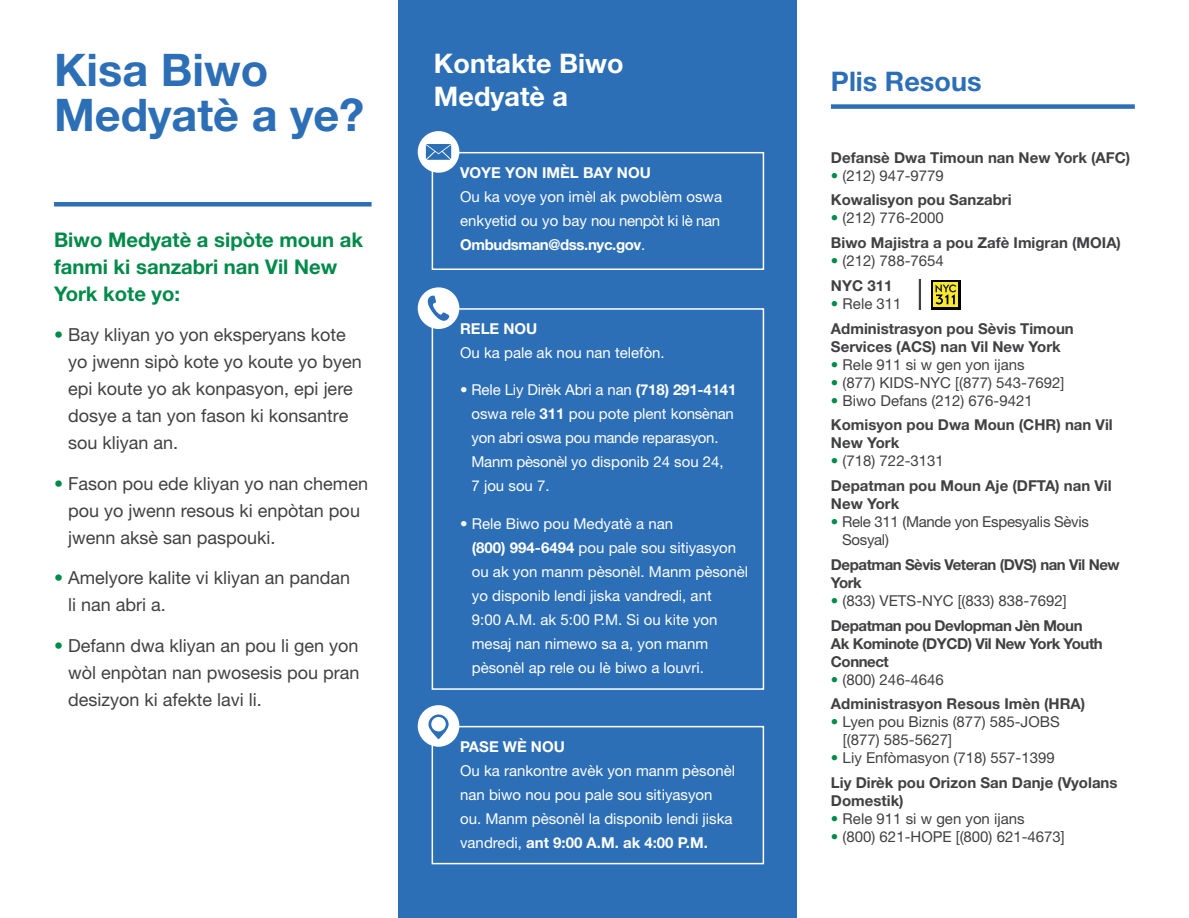
<style>
.page{position:relative;width:1189px;height:918px;background:#fff}
.page>*{position:absolute;margin:0;border:0;box-sizing:border-box;transform-origin:0 0}
.t1{font:700 45px/45px "Helvetica Neue LT Std";color:#2d6fb7}
.t2{font:700 27px/32.4px "Helvetica Neue LT Std";color:#fff}
.t3{font:700 27px "Helvetica Neue LT Std";color:#2d6fb7}
.t4{font:700 20.25px/27px "Helvetica Neue LT Std";color:#008a49}
.t5{font:18px/27px "Helvetica Neue LT Std";color:#414042}
.t6{font:15px/24px "Helvetica Neue LT Std";color:#fff}
.t7{font:700 15px/24.8px "Helvetica Neue LT Std";color:#414042}
.t8{font:15px/24.8px "Helvetica Neue LT Std";color:#414042}
.t9{font:700 15px/18px "Helvetica Neue LT Std";letter-spacing:-.03em;color:#414042}
.t10{font:15px/18px "Helvetica Neue LT Std";letter-spacing:-.02em;color:#414042}
.t11{font:700 15px "Helvetica Neue LT Std";color:#fff}
.s1{color:#008a49}
.s2{font-weight:700}
.s3{font-weight:400;color:#008a49}
.s4{font-weight:400}
</style>
<div class="page">
<div style="left:398px;top:0;width:399px;height:918px;background:#2d6fb7"></div>
<div style="left:930px;top:280px;width:30px;height:30px;background:#000"></div>
<div style="left:933px;top:282px;width:24px;height:25px;background:#faea2f"></div>
<svg style="left:935px;top:284px;width:21px;height:20px"></svg>
<hr style="left:918px;top:279px;width:2px;height:31px;background:#414042">
<div style="left:54px;top:202px;width:317px;height:5px;background:#2d6fb7"></div>
<div style="left:830px;top:104px;width:304px;height:5px;background:#2d6fb7"></div>
<div style="left:431px;top:308px;width:333px;height:382px;border:2px solid #fff"></div>
<div style="left:417px;top:287px;width:42px;height:42px;background:#fff;border-radius:50%"></div>
<svg style="left:427px;top:296px;width:22px;height:25px"></svg>
<div style="left:431px;top:152px;width:333px;height:118px;border:2px solid #fff"></div>
<div style="left:417px;top:131px;width:42px;height:42px;background:#fff;border-radius:50%"></div>
<svg style="left:426px;top:144px;width:25px;height:16px"></svg>
<div style="left:431px;top:726px;width:333px;height:138px;border:2px solid #fff"></div>
<div style="left:417px;top:705px;width:42px;height:42px;background:#fff;border-radius:50%"></div>
<svg style="left:428px;top:714px;width:20px;height:25px"></svg>
<h1 class="t1" style="left:54px;top:47px;width:312px">Kisa Biwo<br>Medyatè a ye?</h1>
<h2 class="t2" style="left:434px;top:47px;width:191px">Kontakte Biwo<br>Medyatè a</h2>
<h3 class="t4" style="left:54px;top:226px;width:310px">Biwo Medyatè a sipòte moun ak fanmi ki sanzabri nan Vil New<br>York kote yo:</h3>
<p class="t5" style="left:68px;top:321px;width:295px;text-indent:-14px"><span class="s1">•</span> Bay kliyan yo yon eksperyans kote yo jwenn sipò kote yo koute yo byen epi koute yo ak konpasyon, epi jere dosye a tan yon fason ki konsantre sou kliyan an.</p>
<p class="t5" style="left:68px;top:470px;width:301px;text-indent:-14px"><span class="s1">•</span> Fason pou ede kliyan yo nan chemen pou yo jwenn resous ki enpòtan pou jwenn aksè san paspouki.</p>
<p class="t5" style="left:68px;top:564px;width:284px;text-indent:-14px"><span class="s1">•</span> Amelyore kalite vi kliyan an pandan li nan abri a.</p>
<p class="t5" style="left:68px;top:632px;width:293px;text-align:justify;text-indent:-14px"><span class="s1">•</span> Defann dwa kliyan an pou li gen yon wòl enpòtan nan pwosesis pou pran desizyon ki afekte lavi li.</p>
<p class="t11" style="left:460px;top:163px;width:192px">VOYE YON IMÈL BAY NOU</p>
<p class="t6" style="left:460px;top:184px;width:263px">Ou ka voye yon imèl ak pwoblèm oswa enkyetid ou yo bay nou nenpòt ki lè nan<br><span class="s2">Ombudsman@dss.nyc.gov</span>.</p>
<p class="t11" style="left:460px;top:319px;width:79px">RELE NOU</p>
<p class="t6" style="left:460px;top:340px;width:206px">Ou ka pale ak nou nan telefòn.</p>
<p class="t6" style="left:471px;top:378px;width:266px;text-indent:-11px">• Rele Liy Dirèk Abri a nan <span class="s2">(718) 291-4141 </span>oswa rele <span class="s2">311</span> pou pote plent konsènan yon abri oswa pou mande reparasyon.<br>Manm pèsonèl yo disponib 24 sou 24,<br>7 jou sou 7.</p>
<p class="t6" style="left:471px;top:511px;width:278px;text-indent:-12px">• Rele Biwo pou Medyatè a nan<br><span class="s2">(800) 994-6494</span> pou pale sou sitiyasyon ou ak yon manm pèsonèl. Manm pèsonèl yo disponib lendi jiska vandredi, ant<br>9:00 A.M. ak 5:00 P.M. Si ou kite yon mesaj nan nimewo sa a, yon manm pèsonèl ap rele ou lè biwo a louvri.</p>
<p class="t11" style="left:460px;top:737px;width:106px">PASE WÈ NOU</p>
<p class="t6" style="left:460px;top:758px;width:276px">Ou ka rankontre avèk yon manm pèsonèl nan biwo nou pou pale sou sitiyasyon ou. Manm pèsonèl la disponib lendi jiska vandredi, <span class="s2">ant 9:00 A.M. ak 4:00 P.M.</span></p>
<h2 class="t3" style="left:830px;top:64px;width:152px">Plis Resous</h2>
<p class="t7" style="left:830px;top:145px;width:301px">Defansè Dwa Timoun nan New York (AFC)</p>
<p class="t7" style="left:830px;top:163px;width:182px"><span class="s3">•</span> <span class="s4">(212) 947-9779<br></span>Kowalisyon pou Sanzabri</p>
<p class="t7" style="left:830px;top:205px;width:291px"><span class="s3">•</span> <span class="s4">(212) 776-2000<br></span>Biwo Majistra a pou Zafè Imigran (MOIA)</p>
<p class="t8" style="left:830px;top:248px;width:114px"><span class="s1">•</span> (212) 788-7654<br><span class="s2">NYC 311</span></p>
<p class="t7" style="left:830px;top:291px;width:244px"><span class="s3">•</span> <span class="s4">Rele 311<br></span>Administrasyon pou Sèvis Timoun</p>
<p class="t7" style="left:830px;top:334px;width:231px">Services (ACS) nan Vil New York</p>
<p class="t8" style="left:830px;top:352px;width:195px"><span class="s1">•</span> Rele 911 si w gen yon ijans</p>
<p class="t8" style="left:830px;top:370px;width:235px"><span class="s1">•</span> (877) KIDS-NYC [(877) 543-7692]</p>
<p class="t7" style="left:830px;top:388px;width:283px"><span class="s3">•</span> <span class="s4">Biwo Defans (212) 676-9421<br></span>Komisyon pou Dwa Moun (CHR) nan Vil</p>
<p class="t7" style="left:830px;top:430px;width:70px">New York</p>
<p class="t7" style="left:830px;top:448px;width:282px"><span class="s3">•</span> <span class="s4">(718) 722-3131<br></span>Depatman pou Moun Aje (DFTA) nan Vil</p>
<p class="t7" style="left:830px;top:491px;width:70px">New York</p>
<p class="t10" style="left:841px;top:513px;width:248px;text-indent:-11px"><span class="s1">•</span> Rele 311 (Mande yon Espesyalis Sèvis<br>Sosyal)</p>
<p class="t9" style="left:830px;top:555px;width:290px">Depatman Sèvis Veteran (DVS) nan Vil New<br>York</p>
<p class="t8" style="left:830px;top:588px;width:253px"><span class="s1">•</span> (833) VETS-NYC [(833) 838-7692]<br><span class="s2">Depatman pou Devlopman Jèn Moun</span></p>
<p class="t9" style="left:830px;top:634px;width:273px">Ak Kominote (DYCD) Vil New York Youth<br>Connect</p>
<p class="t7" style="left:830px;top:667px;width:256px"><span class="s3">•</span> <span class="s4">(800) 246-4646<br></span>Administrasyon Resous Imèn (HRA)</p>
<p class="t8" style="left:842px;top:713px;width:218px;line-height:18px;text-indent:-12px"><span class="s1">•</span> Lyen pou Biznis (877) 585-JOBS [(877) 585-5627]</p>
<p class="t7" style="left:830px;top:745px;width:288px"><span class="s3">•</span> <span class="s4">Liy Enfòmasyon (718) 557-1399<br></span>Liy Dirèk pou Orizon San Danje (Vyolans</p>
<p class="t7" style="left:830px;top:788px;width:74px">Domestik)</p>
<p class="t8" style="left:830px;top:806px;width:195px"><span class="s1">•</span> Rele 911 si w gen yon ijans</p>
<p class="t8" style="left:830px;top:824px;width:235px"><span class="s1">•</span> (800) 621-HOPE [(800) 621-4673]</p>
</div>
